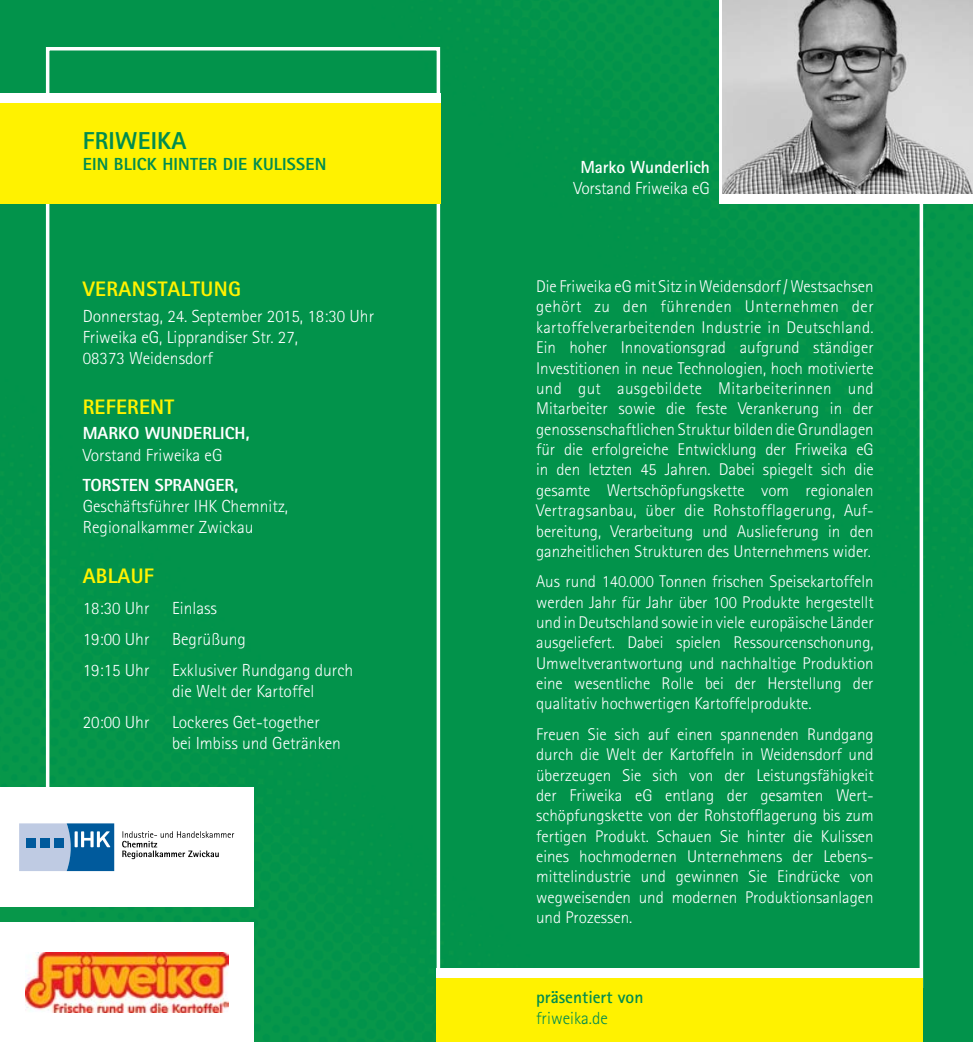
<style>
.page{position:relative;width:973px;height:1042px;background:#fff}
.page>*{position:absolute;margin:0;border:0;box-sizing:border-box;transform-origin:0 0}
.t1{font:800 24.5px "Rotis Sans Serif";letter-spacing:.01em;color:#008c4f}
.t2{font:800 21px "Rotis Sans Serif";letter-spacing:.015em;color:#fff200}
.t3{font:300 17.5px/21px "Rotis Sans Serif";color:#fff}
.t4{font:800 17.5px "Rotis Sans Serif";color:#fff}
.t5{font:800 17.5px "Rotis Sans Serif";letter-spacing:.01em;color:#008c4f}
.t6{font:700 17.5px "Rotis Sans Serif";color:#fff}
.t7{font:700 17.5px "Rotis Sans Serif";color:#008c4f}
.t8{font:300 17.5px "Rotis Sans Serif";color:#008c4f}
.t9{font:300 16.97px/20.3px "Rotis Sans Serif";color:#fff;text-align:justify}
</style>
<div class="page">
<div style="left:0;top:0;width:972px;height:1042px;background:#02934b"></div>
<div style="left:44px;top:0;width:880px;height:990px;background:#02934b"></div>
<div style="left:0;top:94px;width:440px;height:110px;background:#fff200"></div>
<div style="left:0;top:93px;width:440px;height:10px;background:#fff"></div>
<div style="left:436px;top:972px;width:486px;height:70px;background:#fff200"></div>
<div style="left:719px;top:0;width:253px;height:204px;background:#fff"></div>
<div style="left:436px;top:967px;width:486px;height:10px;background:#fff"></div>
<img style="left:722px;top:0;width:250px;height:194px">
<div style="left:0;top:923px;width:253px;height:119px;background:#fff"></div>
<div style="left:0;top:788px;width:253px;height:119px;background:#fff"></div>
<svg style="left:19px;top:823px;width:95px;height:48px;background:#6f9dc5"></svg>
<div style="left:26px;top:838px;width:10px;height:9px;background:#005a9c"></div>
<div style="left:41px;top:838px;width:9px;height:9px;background:#005a9c"></div>
<div style="left:55px;top:838px;width:9px;height:9px;background:#005a9c"></div>
<svg style="left:122px;top:831px;width:112px;height:28px"></svg>
<img style="left:25px;top:952px;width:203px;height:60px">
<h1 class="t1" style="left:83px;top:125px;width:105px">FRIWEIKA</h1>
<p class="t5" style="left:83px;top:153px;width:233px">EIN BLICK HINTER DIE KULISSEN</p>
<p class="t2" style="left:83px;top:275px;width:160px">VE RANSTALTUNG</p>
<p class="t3" style="left:83px;top:305px;width:293px">Donnerstag, 24. September 2015, 18:30 Uhr<br>Friweika eG, Lipprandiser Str. 27,<br>08373 Weidensdorf</p>
<p class="t2" style="left:83px;top:393px;width:93px">REFERENT</p>
<p class="t4" style="left:83px;top:422px;width:168px">MARKO WUNDERLICH,</p>
<p class="t3" style="left:83px;top:444px;width:141px">Vorstand Friweika eG</p>
<p class="t4" style="left:83px;top:474px;width:157px">TORSTEN SPRANGER,</p>
<p class="t3" style="left:83px;top:496px;width:207px">Geschäftsführer IHK Chemnitz,<br>Regionalkammer Zwickau</p>
<p class="t2" style="left:83px;top:563px;width:73px">ABLAUF</p>
<p class="t3" style="left:83px;top:598px;width:68px">18:30 Uhr</p>
<p class="t3" style="left:172px;top:598px;width:47px">Einlass</p>
<p class="t3" style="left:83px;top:629px;width:68px">19:00 Uhr</p>
<p class="t3" style="left:172px;top:629px;width:75px">Begrüßung</p>
<p class="t3" style="left:83px;top:660px;width:68px">19:15 Uhr</p>
<p class="t3" style="left:172px;top:660px;width:183px">Exklusiver Rundgang durch die Welt der Kartoffel</p>
<p class="t3" style="left:172px;top:712px;width:170px;text-indent:-89px">20:00 Uhr Lockeres Get-together bei Imbiss und Getränken</p>
<p class="t6" style="left:580px;top:156px;width:131px">Marko Wunderlich</p>
<p class="t3" style="left:573px;top:177px;width:138px">Vorstand Friweika eG</p>
<p class="t9" style="left:536px;top:276px;width:339px">Die Friweika eG mit Sitz in Weidensdorf / Westsachsen gehört zu den führenden Unternehmen der kartoffelverarbeitenden Industrie in Deutschland.<br>Ein hoher Innovationsgrad aufgrund ständiger Investitionen in neue Technologien, hoch motivierte und gut ausgebildete Mitarbeiterinnen und Mitarbeiter sowie die feste Verankerung in der genossenschaftlichen Struktur bilden die Grundlagen für die erfolgreiche Entwicklung der Friweika eG in den letzten 45 Jahren. Dabei spiegelt sich die gesamte Wertschöpfungskette vom regionalen Vertragsanbau, über die Rohstofflagerung, Auf&shy;bereitung, Verarbeitung und Auslieferung in den ganzheitlichen Strukturen des Unternehmens wider.</p>
<p class="t9" style="left:536px;top:571px;width:339px">Aus rund 140.000 Tonnen frischen Speisekartoffeln werden Jahr für Jahr über 100 Produkte hergestellt und in Deutschland sowie in viele europäische Länder ausgeliefert. Dabei spielen Ressourcenschonung, Umweltverantwortung und nachhaltige Produktion eine wesentliche Rolle bei der Herstellung der qualitativ hochwertigen Kartoffelprodukte.</p>
<p class="t9" style="left:536px;top:724px;width:339px">Freuen Sie sich auf einen spannenden Rundgang durch die Welt der Kartoffeln in Weidensdorf und überzeugen Sie sich von der Leistungsfähigkeit der Friweika eG entlang der gesamten Wert&shy;schöpfungskette von der Rohstofflagerung bis zum fertigen Produkt. Schauen Sie hinter die Kulissen eines hochmodernen Unternehmens der Lebens&shy;mittelindustrie und gewinnen Sie Eindrücke von wegweisenden und modernen Produktionsanlagen und Prozessen.</p>
<p class="t7" style="left:536px;top:985px;width:109px">präsentiert von</p>
<p class="t8" style="left:536px;top:1007px;width:73px">friweika.de</p>
</div>
